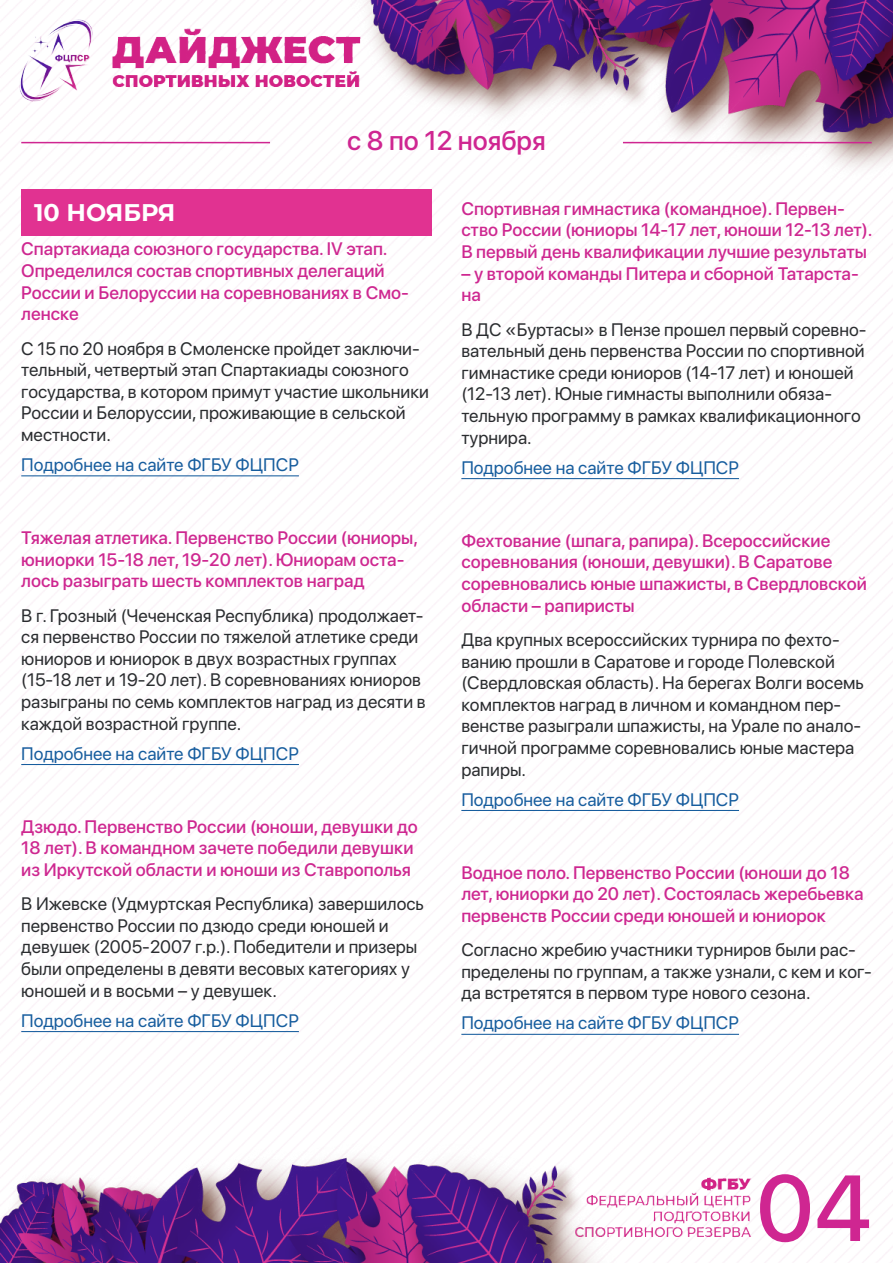
<style>
.page{position:relative;width:893px;height:1263px;background:#fff}
.page>*{position:absolute;margin:0;border:0;box-sizing:border-box;transform-origin:0 0}
.t1{font:500 93px "SF Pro Display";color:#cf2691}
.t2{font:500 27px "SF Pro Display";color:#cf2691}
.Дата{font:700 24px "Montserrat";color:#fff}
.Текст{font:18px/21.6px "SF Pro Display";color:#2a2c2f}
.Название{font:500 18px/21.6px "SF Pro Display";color:#ce2790}
.Текст-2{font:18px "SF Pro Display";color:#175d9e}
</style>
<div class="page">
<img style="left:0;top:0;width:893px;height:1263px">
<hr style="left:21px;top:142px;width:249px;height:1px;background:#cf2691">
<hr style="left:623px;top:142px;width:249px;height:1px;background:#cf2691">
<div style="left:21px;top:189px;width:411px;height:46px;background:#e13291"></div>
<hr style="left:21px;top:475px;width:278px;height:1px;background:#175d9e">
<hr style="left:21px;top:764px;width:278px;height:1px;background:#175d9e">
<hr style="left:21px;top:1031px;width:278px;height:1px;background:#175d9e">
<hr style="left:461px;top:478px;width:278px;height:1px;background:#175d9e">
<hr style="left:461px;top:810px;width:278px;height:1px;background:#175d9e">
<hr style="left:461px;top:1034px;width:278px;height:1px;background:#175d9e">
<h2 class="t2" style="left:347px;top:121px;width:200px">с 8 по 12 ноября</h2>
<p class="Дата" style="left:34px;top:195px;width:143px">10 НОЯБРЯ</p>
<p class="Название" style="left:21px;top:237px;width:389px">Спартакиада союзного государства. IV этап.<br>Определился состав спортивных делегаций России и Белоруссии на соревнованиях в Смо&shy;ленске</p>
<p class="Текст" style="left:21px;top:336px;width:409px">С 15 по 20 ноября в Смоленске пройдет заключи&shy;тельный, четвертый этап Спартакиады союзного государства, в котором примут участие школьники России и Белоруссии, проживающие в сельской местности.</p>
<p class="Текст-2" style="left:21px;top:452px;width:279px">Подробнее на сайте ФГБУ ФЦПСР</p>
<p class="Название" style="left:21px;top:526px;width:398px">Тяжелая атлетика. Первенство России (юниоры, юниорки 15-18 лет, 19-20 лет). Юниорам оста&shy;лось разыграть шесть комплектов наград</p>
<p class="Текст" style="left:21px;top:603px;width:406px">В г. Грозный (Чеченская Республика) продолжает&shy;ся первенство России по тяжелой атлетике среди юниоров и юниорок в двух возрастных группах (15-18 лет и 19-20 лет). В соревнованиях юниоров разыграны по семь комплектов наград из десяти в каждой возрастной группе.</p>
<p class="Текст-2" style="left:21px;top:740px;width:279px">Подробнее на сайте ФГБУ ФЦПСР</p>
<p class="Название" style="left:21px;top:814px;width:398px">Дзюдо. Первенство России (юноши, девушки до<br>18 лет). В командном зачете победили девушки из Иркутской области и юноши из Ставрополья</p>
<p class="Текст" style="left:21px;top:892px;width:404px">В Ижевске (Удмуртская Республика) завершилось первенство России по дзюдо среди юношей и девушек (2005-2007 г.р.). Победители и призеры были определены в девяти весовых категориях у юношей и в восьми – у девушек.</p>
<p class="Текст-2" style="left:21px;top:1007px;width:279px">Подробнее на сайте ФГБУ ФЦПСР</p>
<p class="Название" style="left:461px;top:197px;width:413px">Спортивная гимнастика (командное). Первен&shy;ство России (юниоры 14-17 лет, юноши 12-13 лет).<br>В первый день квалификации лучшие результаты</p>
<p class="Название" style="left:461px;top:261px;width:399px">– у второй команды Питера и сборной Татарста&shy;на</p>
<p class="Текст" style="left:461px;top:317px;width:407px">В ДС «Буртасы» в Пензе прошел первый соревно&shy;вательный день первенства России по спортивной гимнастике среди юниоров (14-17 лет) и юношей (12-13 лет). Юные гимнасты выполнили обяза&shy;тельную программу в рамках квалификационного турнира.</p>
<p class="Текст-2" style="left:461px;top:454px;width:279px">Подробнее на сайте ФГБУ ФЦПСР</p>
<p class="Название" style="left:461px;top:528px;width:407px">Фехтование (шпага, рапира). Всероссийские соревнования (юноши, девушки). В Саратове соревновались юные шпажисты, в Свердловской области – рапиристы</p>
<p class="Текст" style="left:461px;top:628px;width:404px">Два крупных всероссийских турнира по фехто&shy;ванию прошли в Саратове и городе Полевской (Свердловская область). На берегах Волги восемь комплектов наград в личном и командном пер&shy;венстве разыграли шпажисты, на Урале по анало&shy;гичной программе соревновались юные мастера рапиры.</p>
<p class="Текст-2" style="left:461px;top:786px;width:279px">Подробнее на сайте ФГБУ ФЦПСР</p>
<p class="Название" style="left:461px;top:860px;width:404px">Водное поло. Первенство России (юноши до 18 лет, юниорки до 20 лет). Состоялась жеребьевка первенств России среди юношей и юниорок</p>
<p class="Текст" style="left:461px;top:938px;width:412px">Согласно жребию участники турниров были рас&shy;пределены по группам, а также узнали, с кем и ког&shy;да встретятся в первом туре нового сезона.</p>
<p class="Текст-2" style="left:461px;top:1010px;width:279px">Подробнее на сайте ФГБУ ФЦПСР</p>
<h1 class="t1" style="left:756px;top:1141px;width:117px">04</h1>
</div>
